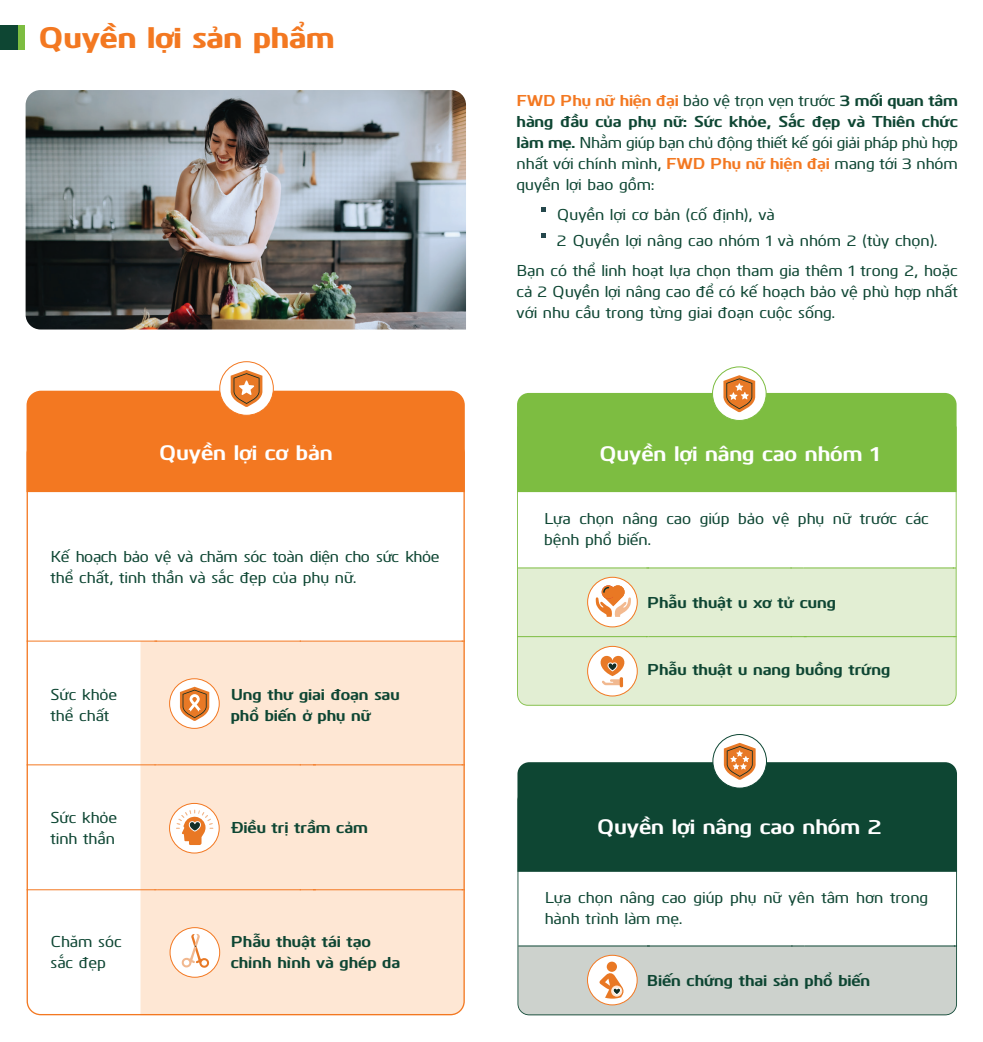
<style>
.page{position:relative;width:983px;height:1042px;background:#fff}
.page>*{position:absolute;margin:0;border:0;box-sizing:border-box;transform-origin:0 0}
.t1{font:800 29.75px "Kuro";color:#f37821}
.t2{font:700 21px "Kuro";color:#fff}
.t3{font:500 15.75px/21px "Kuro";color:#0e4633}
.t4{font:700 15.75px/21px "Kuro";color:#0e4633}
.t5{font:500 15.75px/21px "Kuro";letter-spacing:-.02em;color:#0e4633}
.s1{font-weight:700;color:#f37821}
.s2{font-weight:700}
</style>
<div class="page">
<div style="left:0;top:25px;width:18px;height:24px;background:#0e4633"></div>
<div style="left:18px;top:25px;width:7px;height:24px;background:#7dbd41"></div>
<img style="left:26px;top:90px;width:440px;height:239px">
<svg style="left:27px;top:492px;width:437px;height:523px;fill:#fee7d4"></svg>
<div style="left:27px;top:391px;width:437px;height:101px;background:#f37821"></div>
<div style="left:220px;top:362px;width:53px;height:53px;background:#fff;border-radius:50%"></div>
<div style="left:219px;top:361px;width:55px;height:55px;border:1px solid #f37821;border-radius:50%"></div>
<svg style="left:230px;top:370px;width:32px;height:37px"></svg>
<hr style="left:27px;top:764px;width:130px;height:1px;background:#f37821">
<hr style="left:157px;top:764px;width:159px;height:1px;background:#f37821">
<hr style="left:313px;top:764px;width:151px;height:1px;background:#f37821">
<hr style="left:27px;top:889px;width:130px;height:1px;background:#f37821">
<hr style="left:157px;top:889px;width:159px;height:1px;background:#f37821">
<hr style="left:313px;top:889px;width:151px;height:1px;background:#f37821">
<div style="left:169px;top:679px;width:50px;height:49px;background:#fff;border-radius:50%"></div>
<div style="left:169px;top:678px;width:51px;height:51px;border:1px solid #f37821;border-radius:50%"></div>
<svg style="left:180px;top:687px;width:29px;height:34px"></svg>
<div style="left:170px;top:927px;width:50px;height:50px;background:#fff;border-radius:50%"></div>
<div style="left:169px;top:927px;width:51px;height:50px;border:1px solid #f37821;border-radius:50%"></div>
<svg style="left:181px;top:934px;width:29px;height:34px"></svg>
<svg style="left:517px;top:492px;width:439px;height:214px;fill:#e2eed3"></svg>
<div style="left:517px;top:393px;width:439px;height:99px;background:#7dbd41"></div>
<div style="left:712px;top:367px;width:54px;height:53px;background:#fff;border-radius:50%"></div>
<div style="left:712px;top:366px;width:54px;height:55px;border:1px solid #7dbd41;border-radius:50%"></div>
<svg style="left:723px;top:375px;width:32px;height:37px"></svg>
<hr style="left:517px;top:636px;width:131px;height:1px;background:#7dbd41">
<hr style="left:648px;top:636px;width:158px;height:1px;background:#7dbd41">
<hr style="left:803px;top:636px;width:153px;height:1px;background:#7dbd41">
<div style="left:587px;top:646px;width:50px;height:50px;background:#fff;border-radius:50%"></div>
<div style="left:587px;top:646px;width:50px;height:50px;border:1px solid #f37821;border-radius:50%"></div>
<svg style="left:600px;top:655px;width:25px;height:30px"></svg>
<svg style="left:619px;top:677px;width:4px;height:10px"></svg>
<div style="left:517px;top:762px;width:439px;height:110px;background:#0e4633"></div>
<div style="left:712px;top:734px;width:54px;height:54px;background:#fff;border-radius:50%"></div>
<div style="left:712px;top:734px;width:54px;height:54px;border:1px solid #0e4734;border-radius:50%"></div>
<svg style="left:723px;top:743px;width:32px;height:37px"></svg>
<div style="left:587px;top:577px;width:50px;height:50px;background:#fff;border-radius:50%"></div>
<div style="left:587px;top:577px;width:50px;height:50px;border:1px solid #f37821;border-radius:50%"></div>
<svg style="left:595px;top:585px;width:36px;height:32px"></svg>
<svg style="left:518px;top:945px;width:438px;height:70px;background:#cbcfc9"></svg>
<svg style="left:169px;top:803px;width:50px;height:50px"></svg>
<div style="left:169px;top:803px;width:50px;height:50px;border:1px solid #f37821;border-radius:50%"></div>
<svg style="left:176px;top:810px;width:37px;height:35px"></svg>
<svg style="left:541px;top:207px;width:4px;height:5px"></svg>
<svg style="left:541px;top:233px;width:4px;height:5px"></svg>
<h1 class="t1" style="left:38px;top:16px;width:297px">Quyền lợi sản phẩm</h1>
<h2 class="t2" style="left:159px;top:437px;width:175px">Quyền lợi cơ bản</h2>
<p class="t5" style="left:50px;top:545px;width:390px">Kế hoạch bảo vệ và chăm sóc toàn diện cho sức khỏe thể chất, tinh thần và sắc đẹp của phụ nữ.</p>
<p class="t3" style="left:50px;top:683px;width:68px">Sức khỏe thể chất</p>
<p class="t4" style="left:231px;top:682px;width:170px">Ung thư giai đoạn sau phổ biến ở phụ nữ</p>
<p class="t3" style="left:50px;top:806px;width:68px">Sức khỏe tinh thần</p>
<p class="t4" style="left:231px;top:816px;width:138px">Điều trị trầm cảm</p>
<p class="t3" style="left:50px;top:930px;width:73px">Chăm sóc sắc đẹp</p>
<p class="t4" style="left:231px;top:929px;width:171px">Phẫu thuật tái tạo chỉnh hình và ghép da</p>
<p class="t3" style="left:516px;top:89px;width:442px;text-align:justify"><span class="s1">FWD Phụ nữ hiện đại</span> bảo vệ trọn vẹn trước <span class="s2">3 mối quan tâm hàng đầu của phụ nữ: Sức khỏe, Sắc đẹp và Thiên chức làm mẹ.</span> Nhằm giúp bạn chủ động thiết kế gói giải pháp phù hợp nhất với chính mình, <span class="s1">FWD Phụ nữ hiện đại</span> mang tới 3 nhóm quyền lợi bao gồm:</p>
<p class="t3" style="left:556px;top:200px;width:382px;line-height:26.2px">Quyền lợi cơ bản (cố định), và<br>2 Quyền lợi nâng cao nhóm 1 và nhóm 2 (tùy chọn).</p>
<p class="t3" style="left:516px;top:258px;width:442px;text-align:justify">Bạn có thể linh hoạt lựa chọn tham gia thêm 1 trong 2, hoặc cả 2 Quyền lợi nâng cao để có kế hoạch bảo vệ phù hợp nhất với nhu cầu trong từng giai đoạn cuộc sống.</p>
<h2 class="t2" style="left:599px;top:438px;width:281px">Quyền lợi nâng cao nhóm 1</h2>
<p class="t3" style="left:544px;top:507px;width:386px">Lựa chọn nâng cao giúp bảo vệ phụ nữ trước các bệnh phổ biến.</p>
<p class="t4" style="left:647px;top:590px;width:190px">Phẫu thuật u xơ tử cung</p>
<p class="t4" style="left:647px;top:658px;width:244px">Phẫu thuật u nang buồng trứng</p>
<h2 class="t2" style="left:596px;top:811px;width:286px">Quyền lợi nâng cao nhóm 2</h2>
<p class="t3" style="left:544px;top:886px;width:385px">Lựa chọn nâng cao giúp phụ nữ yên tâm hơn trong hành trình làm mẹ.</p>
<p class="t4" style="left:646px;top:969px;width:225px">Biến chứng thai sản phổ biến</p>
</div>
